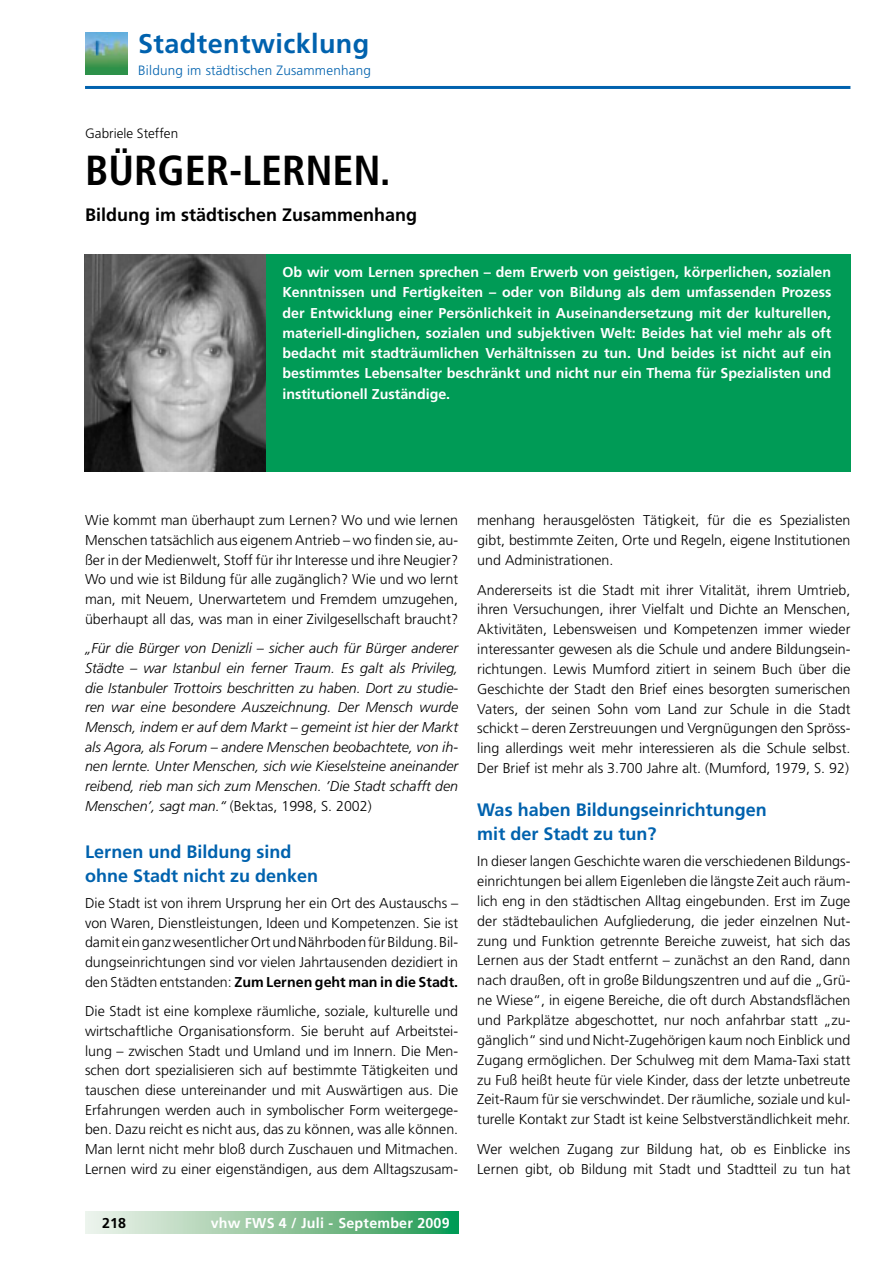
<style>
.page{position:relative;width:893px;height:1263px;background:#fff}
.page>*{position:absolute;margin:0;border:0;box-sizing:border-box;transform-origin:0 0}
._05_Kapitelüberschri{font:700 condensed 42px "Frutiger LT";color:#000}
.t1{font:700 27px "Frutiger LT";letter-spacing:.015em;color:#0062ae}
._02_Zwischenüberschr{font:700 18px/24.3px "Frutiger LT";color:#0062ae}
._02_Zwischenüberschr-2{font:700 18px "Frutiger LT";color:#000}
._01_Grundschrift{font:300 14.25px/19.8px "Frutiger LT";color:#000;text-align:justify}
._04_Rahmentext_fett{font:700 14.25px/20.2px "Frutiger LT";color:#fff;text-align:justify}
._01_Grundschrift-2{font:italic 300 14.25px/19.6px "Frutiger";color:#000;text-align:justify}
.t2{font:700 14.25px "Frutiger LT";color:#000}
.t3{font:300 13.5px "Frutiger LT";letter-spacing:.015em;color:#0062ae}
.t4{font:300 13.5px "Frutiger CE";color:#000}
.s1{font-style:normal}
.s2{font-weight:700}
</style>
<div class="page">
<hr style="left:85px;top:86px;width:765px;height:3px;background:#0062ae">
<svg style="left:85px;top:1212px;width:373px;height:21px;background:#8ec69f"></svg>
<img style="left:85px;top:32px;width:42px;height:43px">
<div style="left:85px;top:254px;width:765px;height:217px;background:#009b56"></div>
<img style="left:85px;top:254px;width:181px;height:217px">
<p class="t1" style="left:138px;top:28px;width:233px">Stadtentwicklung</p>
<p class="t3" style="left:138px;top:62px;width:234px">Bildung im städtischen Zusammenhang</p>
<p class="t4" style="left:85px;top:126px;width:94px">Gabriele Steffen</p>
<p class="_05_Kapitelüberschri" style="left:85px;top:145px;width:307px">BÜRGER-LERNEN.</p>
<p class="_02_Zwischenüberschr-2" style="left:85px;top:205px;width:334px">Bildung im städtischen Zusammenhang</p>
<p class="_04_Rahmentext_fett" style="left:282px;top:262px;width:550px">Ob wir vom Lernen sprechen – dem Erwerb von geistigen, körperlichen, sozialen Kenntnissen und Fertigkeiten – oder von Bildung als dem umfassenden Prozess der Entwicklung einer Persönlichkeit in Auseinandersetzung mit der kulturellen, materiell-dinglichen, sozialen und subjektiven Welt: Beides hat viel mehr als oft bedacht mit stadträumlichen Verhältnissen zu tun. Und beides ist nicht auf ein bestimmtes Lebensalter beschränkt und nicht nur ein Thema für Spezialisten und institutionell Zuständige.</p>
<p class="_01_Grundschrift" style="left:85px;top:511px;width:375px">Wie kommt man überhaupt zum Lernen? Wo und wie lernen Menschen tatsächlich aus eigenem Antrieb – wo finden sie, au&shy;ßer in der Medienwelt, Stoff für ihr Interesse und ihre Neugier?<br>Wo und wie ist Bildung für alle zugänglich? Wie und wo lernt man, mit Neuem, Unerwartetem und Fremdem umzugehen, überhaupt all das, was man in einer Zivilgesellschaft braucht?</p>
<p class="_01_Grundschrift-2" style="left:85px;top:638px;width:375px">„Für die Bürger von Denizli – sicher auch für Bürger anderer Städte – war Istanbul ein ferner Traum. Es galt als Privileg, die Istanbuler Trottoirs beschritten zu haben. Dort zu studie&shy;ren war eine besondere Auszeichnung. Der Mensch wurde Mensch, indem er auf dem Markt – gemeint ist hier der Markt als Agora, als Forum – andere Menschen beobachtete, von ih&shy;nen lernte. Unter Menschen, sich wie Kieselsteine aneinander reibend, rieb man sich zum Menschen. ’Die Stadt schafft den Menschen’, sagt man.“ <span class="s1">(Bektas, 1998, S. 2002)</span></p>
<p class="_02_Zwischenüberschr" style="left:85px;top:839px;width:235px">Lernen und Bildung sind ohne Stadt nicht zu denken</p>
<p class="_01_Grundschrift" style="left:85px;top:893px;width:375px">Die Stadt ist von ihrem Ursprung her ein Ort des Austauschs – von Waren, Dienstleistungen, Ideen und Kompetenzen. Sie ist damit ein ganz wesentlicher Ort und Nährboden für Bildung. Bil&shy;dungseinrichtungen sind vor vielen Jahrtausenden dezidiert in den Städten entstanden: <span class="s2">Zum Lernen geht man in die Stadt.</span></p>
<p class="_01_Grundschrift" style="left:85px;top:1002px;width:375px">Die Stadt ist eine komplexe räumliche, soziale, kulturelle und wirtschaftliche Organisationsform. Sie beruht auf Arbeitstei&shy;lung – zwischen Stadt und Umland und im Innern. Die Men&shy;schen dort spezialisieren sich auf bestimmte Tätigkeiten und tauschen diese untereinander und mit Auswärtigen aus. Die Erfahrungen werden auch in symbolischer Form weitergege&shy;ben. Dazu reicht es nicht aus, das zu können, was alle können.<br>Man lernt nicht mehr bloß durch Zuschauen und Mitmachen.<br>Lernen wird zu einer eigenständigen, aus dem Alltagszusam-</p>
<p class="t2" style="left:102px;top:1214px;width:26px">218</p>
<p class="_04_Rahmentext_fett" style="left:211px;top:1212px;width:240px">vhw FWS 4 / Juli - September 2009</p>
<p class="_01_Grundschrift" style="left:477px;top:511px;width:375px">menhang herausgelösten Tätigkeit, für die es Spezialisten gibt, bestimmte Zeiten, Orte und Regeln, eigene Institutionen und Administrationen.</p>
<p class="_01_Grundschrift" style="left:477px;top:580px;width:375px">Andererseits ist die Stadt mit ihrer Vitalität, ihrem Umtrieb, ihren Versuchungen, ihrer Vielfalt und Dichte an Menschen, Aktivitäten, Lebensweisen und Kompetenzen immer wieder interessanter gewesen als die Schule und andere Bildungsein&shy;richtungen. Lewis Mumford zitiert in seinem Buch über die Geschichte der Stadt den Brief eines besorgten sumerischen Vaters, der seinen Sohn vom Land zur Schule in die Stadt schickt – deren Zerstreuungen und Vergnügungen den Spröss&shy;ling allerdings weit mehr interessieren als die Schule selbst.<br>Der Brief ist mehr als 3.700 Jahre alt. (Mumford, 1979, S. 92)</p>
<p class="_02_Zwischenüberschr" style="left:477px;top:797px;width:291px">Was haben Bildungseinrichtungen mit der Stadt zu tun?</p>
<p class="_01_Grundschrift" style="left:477px;top:852px;width:375px">In dieser langen Geschichte waren die verschiedenen Bildungs&shy;einrichtungen bei allem Eigenleben die längste Zeit auch räum&shy;lich eng in den städtischen Alltag eingebunden. Erst im Zuge der städtebaulichen Aufgliederung, die jeder einzelnen Nut&shy;zung und Funktion getrennte Bereiche zuweist, hat sich das Lernen aus der Stadt entfernt – zunächst an den Rand, dann nach draußen, oft in große Bildungszentren und auf die „Grü&shy;ne Wiese“, in eigene Bereiche, die oft durch Abstandsflächen und Parkplätze abgeschottet, nur noch anfahrbar statt „zu&shy;gänglich“ sind und Nicht-Zugehörigen kaum noch Einblick und Zugang ermöglichen. Der Schulweg mit dem Mama-Taxi statt zu Fuß heißt heute für viele Kinder, dass der letzte unbetreute Zeit-Raum für sie verschwindet. Der räumliche, soziale und kul&shy;turelle Kontakt zur Stadt ist keine Selbstverständlichkeit mehr.</p>
<p class="_01_Grundschrift" style="left:477px;top:1139px;width:375px">Wer welchen Zugang zur Bildung hat, ob es Einblicke ins<br>Lernen gibt, ob Bildung mit Stadt und Stadtteil zu tun hat</p>
</div>
